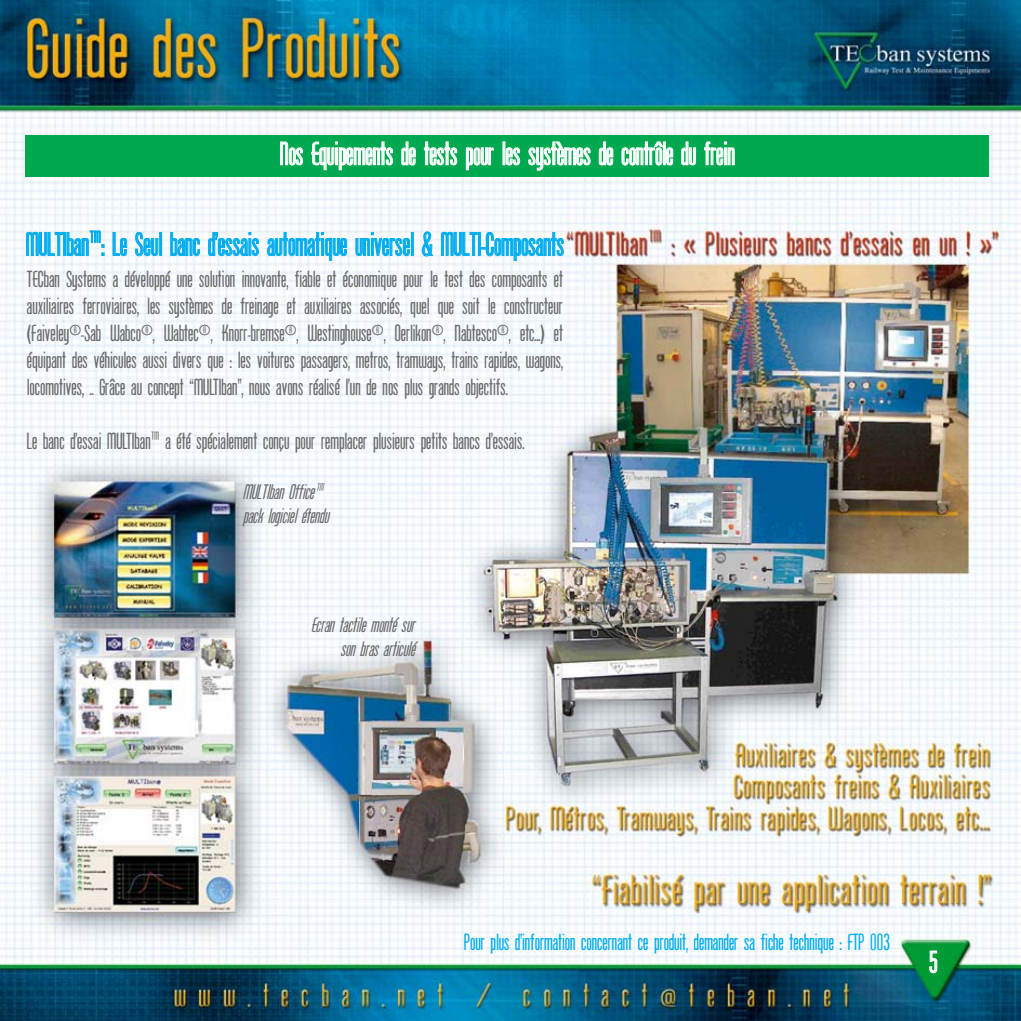
<style>
.page{position:relative;width:1021px;height:1021px;background:#fff}
.page>*{position:absolute;margin:0;border:0;box-sizing:border-box;transform-origin:0 0}
.t1{font:31.5px "Protege";color:#00adef}
.t2{font:31.5px "Protege";color:#fff}
.t3{font:29.25px "Protege";color:#fff}
.t4{font:22.5px/27px "Protege";color:#6c6e70;text-align:justify}
.t5{font:22.5px "Protege";color:#00adef}
.t6{font:italic 20.25px/24.3px "Protege";color:#6c6e70;text-align:right}
</style>
<div class="page">
<img style="left:0;top:0;width:1020px;height:1020px">
<div style="left:26px;top:135px;width:963px;height:42px;background:#00a850"></div>
<h1 class="t2" style="left:279px;top:142px;width:457px">Nos Equipements de tests pour les systèmes de contrôle du frein</h1>
<h1 class="t1" style="left:26px;top:233px;width:539px">MULTIban™: Le Seul banc d’essais automatique universel &amp; MULTI-Composants</h1>
<p class="t4" style="left:27px;top:267px;width:538px">TECban Systems a développé une solution innovante, fiable et économique pour le test des composants et auxiliaires ferroviaires, les systèmes de freinage et auxiliaires associés, quel que soit le constructeur (Faiveley®-Sab Wabco®, Wabtec®, Knorr-bremse®, Westinghouse®, Oerlikon®, Nabtesco®, etc...) et équipant des véhicules aussi divers que : les voitures passagers, metros, tramways, trains rapides, wagons, locomotives, .. Grâce au concept “MULTIban”, nous avons réalisé l’un de nos plus grands objectifs.</p>
<p class="t4" style="left:27px;top:429px;width:499px">Le banc d’essai MULTIban™ a été spécialement conçu pour remplacer plusieurs petits bancs d’essais.</p>
<p class="t6" style="left:243px;top:481px;width:91px;text-align:left">MULTIban Office™ pack logiciel étendu</p>
<p class="t6" style="left:311px;top:614px;width:109px">Ecran tactile monté sur son bras articulé</p>
<p class="t5" style="left:464px;top:933px;width:427px">Pour plus d’information concernant ce produit, demander sa fiche technique : FTP 003</p>
<h2 class="t3" style="left:929px;top:951px;width:10px">5</h2>
</div>
